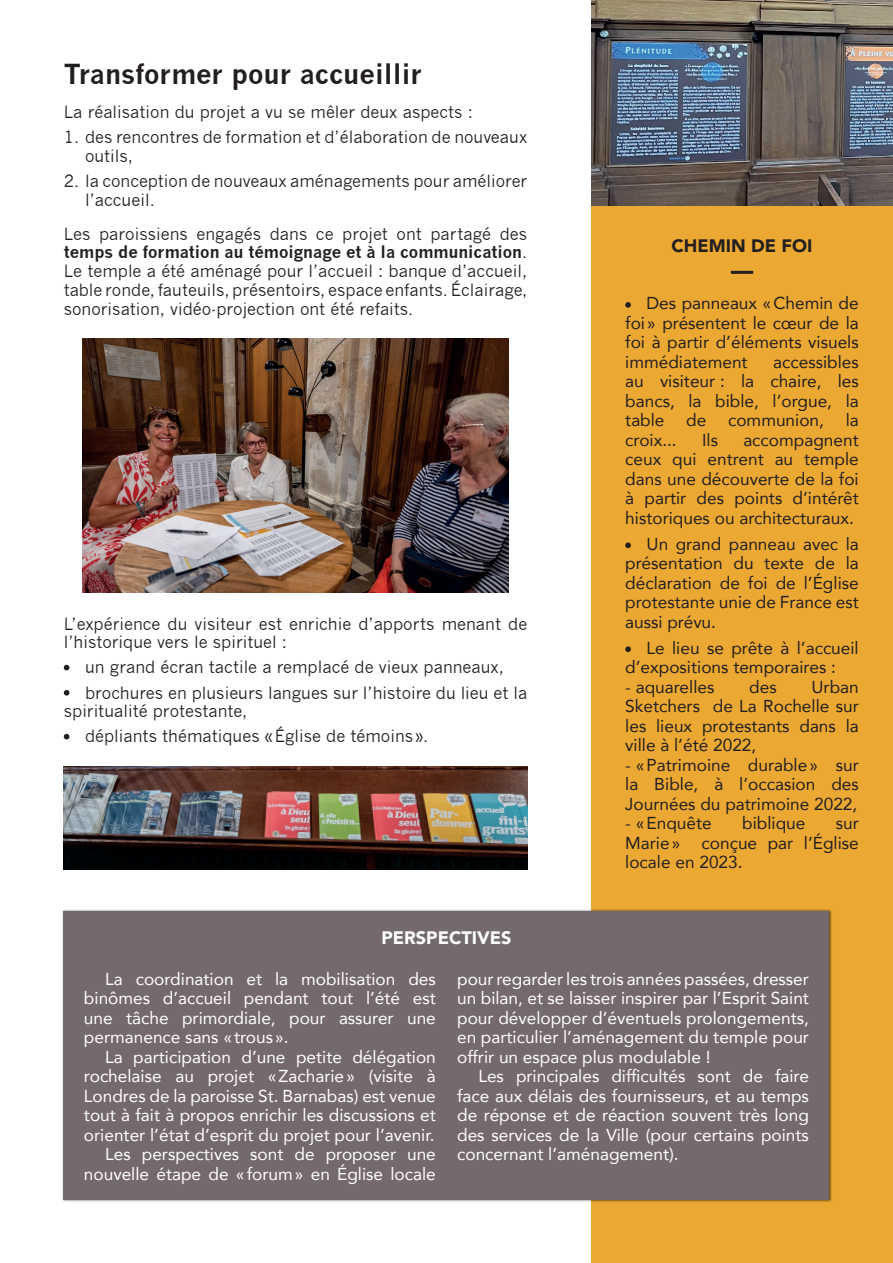
<style>
.page{position:relative;width:893px;height:1263px;background:#fff}
.page>*{position:absolute;margin:0;border:0;box-sizing:border-box;transform-origin:0 0}
.t1{font:700 27px "News Gothic";color:#231f20}
.t2{font:900 18px "Avenir";color:#fff}
.t3{font:900 18px "Avenir";color:#231f20}
.t4{font:17.25px/19.5px "Avenir";color:#fff;text-align:justify}
.t5{font:17.25px/19.5px "Avenir";color:#231f20;text-align:justify}
.t6{font:16.5px/18.8px "News Gothic";color:#231f20}
.s1{font-weight:700}
</style>
<div class="page">
<div style="left:591px;top:0;width:302px;height:1263px;background:#eba833"></div>
<img style="left:62px;top:909px;width:770px;height:293px">
<div style="left:64px;top:911px;width:765px;height:288px;background:#746a6e"></div>
<svg style="left:64px;top:665px;width:5px;height:5px"></svg>
<svg style="left:64px;top:690px;width:5px;height:6px"></svg>
<svg style="left:64px;top:734px;width:5px;height:5px"></svg>
<hr style="left:731px;top:271px;width:22px;height:3px;background:#231f20">
<svg style="left:625px;top:302px;width:6px;height:6px"></svg>
<svg style="left:625px;top:542px;width:6px;height:6px"></svg>
<svg style="left:625px;top:646px;width:6px;height:6px"></svg>
<img style="left:83px;top:338px;width:425px;height:254px">
<img style="left:591px;top:0;width:302px;height:206px">
<img style="left:64px;top:766px;width:464px;height:104px">
<h1 class="t1" style="left:64px;top:58px;width:360px">Transformer pour accueillir</h1>
<p class="t6" style="left:64px;top:103px;width:411px">La réalisation du projet a vu se mêler deux aspects :</p>
<p class="t6" style="left:85px;top:128px;width:444px;text-indent:-21px">1. des rencontres de formation et d’élaboration de nouveaux outils,</p>
<p class="t6" style="left:85px;top:172px;width:444px;text-indent:-21px">2. la conception de nouveaux aménagements pour améliorer l’accueil.</p>
<p class="t6" style="left:64px;top:224px;width:465px;text-align:justify">Les paroissiens engagés dans ce projet ont partagé des <span class="s1">temps de formation au témoignage et à la communication</span>.<br>Le temple a été aménagé pour l’accueil : banque d’accueil, table ronde, fauteuils, présentoirs, espace enfants. Éclairage, sonorisation, vidéo-projection ont été refaits.</p>
<p class="t6" style="left:64px;top:614px;width:465px">L’expérience du visiteur est enrichie d’apports menant de l’historique vers le spirituel :</p>
<p class="t6" style="left:85px;top:655px;width:444px;line-height:25.2px">un grand écran tactile a remplacé de vieux panneaux, brochures en plusieurs langues sur l’histoire du lieu et la</p>
<p class="t6" style="left:85px;top:699px;width:345px;line-height:25.2px;text-indent:-21px">spiritualité protestante,<br>dépliants thématiques « Église de témoins ».</p>
<p class="t3" style="left:671px;top:231px;width:142px">CHEMIN DE FOI</p>
<p class="t5" style="left:625px;top:293px;width:235px;text-indent:21px">Des panneaux « Chemin de foi » présentent le cœur de la foi à partir d’éléments visuels immédiatement</p>
<p class="t5" style="left:625px;top:351px;width:235px;text-indent:148px">accessibles au visiteur : la chaire, les bancs, la bible, l’orgue, la table</p>
<p class="t5" style="left:686px;top:410px;width:22px">de</p>
<p class="t5" style="left:728px;top:410px;width:97px">communion,</p>
<p class="t5" style="left:846px;top:410px;width:15px">la</p>
<p class="t5" style="left:625px;top:429px;width:53px">croix...</p>
<p class="t5" style="left:702px;top:429px;width:17px">Ils</p>
<p class="t5" style="left:625px;top:429px;width:235px;text-indent:118px">accompagnent ceux qui entrent au temple dans une découverte de la foi à partir des points d’intérêt historiques ou architecturaux.</p>
<p class="t5" style="left:625px;top:533px;width:235px;text-indent:21px">Un grand panneau avec la présentation du texte de la déclaration de foi de l’Église protestante unie de France est aussi prévu.</p>
<p class="t5" style="left:625px;top:637px;width:235px;text-indent:21px">Le lieu se prête à l’accueil d’expo sitions temporaires :</p>
<p class="t5" style="left:625px;top:676px;width:91px">- aquarelles</p>
<p class="t5" style="left:749px;top:676px;width:29px">des</p>
<p class="t5" style="left:625px;top:676px;width:235px;text-indent:186px">Urban Sketchers de La Rochelle sur les lieux protestants dans la ville à l’été 2022,</p>
<p class="t5" style="left:625px;top:754px;width:235px">- « Patrimoine durable » sur la Bible, à l’occasion des Journées du patrimoine 2022,</p>
<p class="t5" style="left:625px;top:813px;width:88px">- « Enquête</p>
<p class="t5" style="left:742px;top:813px;width:65px">biblique</p>
<p class="t5" style="left:625px;top:813px;width:235px;text-indent:210px">sur Marie » conçue par l’Église locale en 2023.</p>
<p class="t2" style="left:382px;top:922px;width:131px">PERSPECTIVES</p>
<p class="t4" style="left:457px;top:968px;width:353px">pour regarder les trois années passées, dresser un bilan, et se laisser inspirer par l’Esprit Saint pour développer d’éventuels prolongements, en particulier l’aménagement du temple pour offrir un espace plus modulable !</p>
<p class="t4" style="left:457px;top:1066px;width:353px;text-indent:21px">Les principales difficultés sont de faire face aux délais des fournisseurs, et au temps de réponse et de réaction souvent très long des services de la Ville (pour certains points concernant l’aménagement).</p>
<p class="t4" style="left:84px;top:968px;width:353px;text-indent:21px">La coordination et la mobilisation des binômes d’accueil pendant tout l’été est une tâche primordiale, pour assurer une permanence sans « trous ».</p>
<p class="t4" style="left:84px;top:1046px;width:353px;text-align:right">La participation d’une petite délégation rochelaise au projet « Zacharie » (visite à Londres de la paroisse St. Barnabas) est venue tout à fait à propos enrichir les discussions et orienter l’état d’esprit du projet pour l’avenir.<br>Les perspectives sont de proposer une nouvelle étape de « forum » en Église locale</p>
</div>
